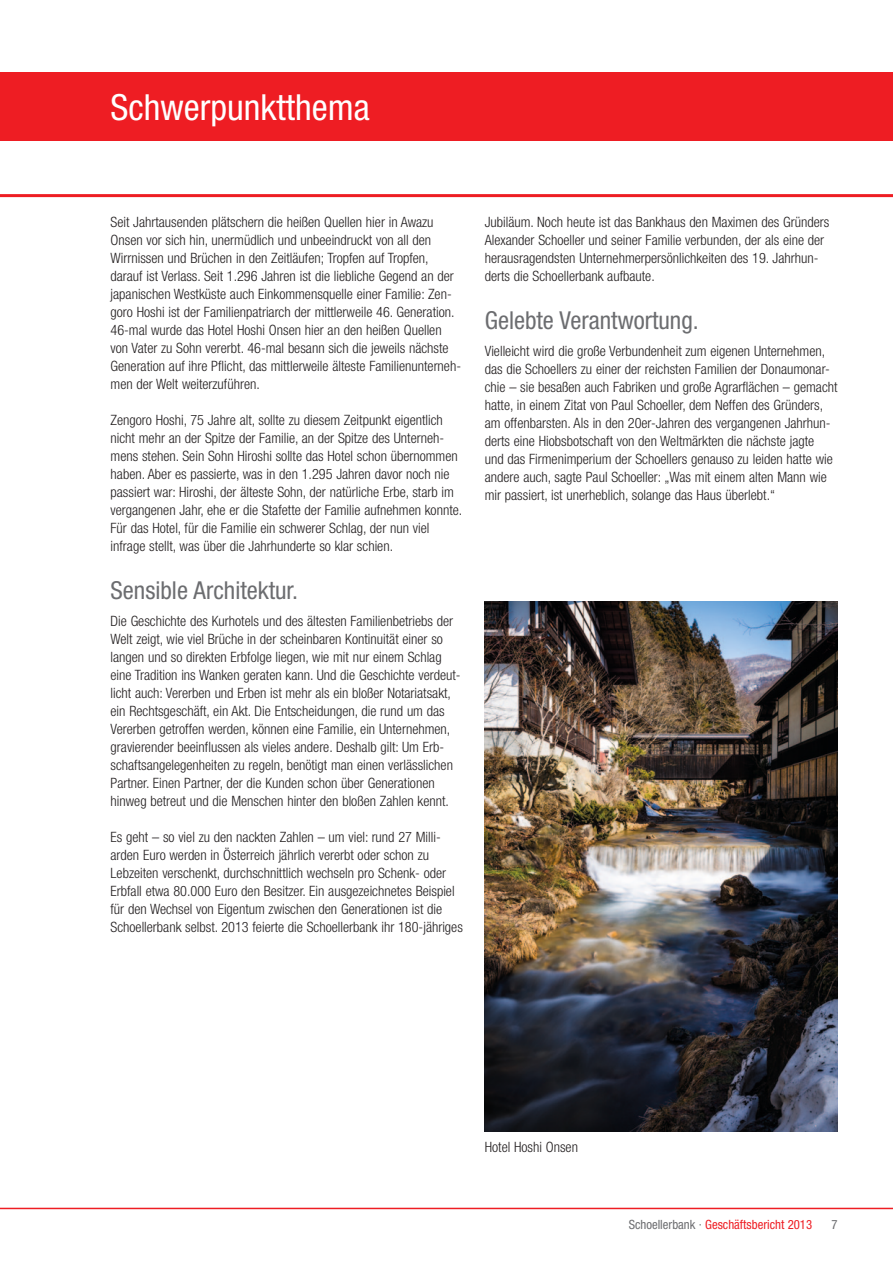
<style>
.page{position:relative;width:893px;height:1263px;background:#fff}
.page>*{position:absolute;margin:0;border:0;box-sizing:border-box;transform-origin:0 0}
.Title_02{font:condensed 36px "Helvetica Neue";color:#fff}
.Txt_title_04{font:condensed 24.75px "Helvetica Neue";color:#6c6d70}
._0_TEXT_Trennung{font:300 condensed 14.25px/18px "Helvetica Neue";color:#231f20}
._00_Copy_ohne_Grundl{font:300 condensed 14.25px "Helvetica Neue";color:#231f20}
.t1{font:condensed 12.75px "Helvetica Neue";color:#ee1d23}
.t2{font:condensed 12.75px "Helvetica Neue";color:#6c6d70}
.s1{color:#6c6d70}
</style>
<div class="page">
<hr style="left:0;top:1208px;width:893px;height:1px;background:#ee1d23">
<div style="left:0;top:72px;width:893px;height:68px;background:#ee1d23"></div>
<hr style="left:0;top:194px;width:893px;height:3px;background:#ee1d23">
<img style="left:485px;top:602px;width:353px;height:529px">
<p class="Title_02" style="left:111px;top:87px;width:261px">Schwerpunktthema</p>
<p class="_0_TEXT_Trennung" style="left:111px;top:213px;width:352px">Seit Jahrtausenden plätschern die heißen Quellen hier in Awazu Onsen vor sich hin, unermüdlich und unbeeindruckt von all den Wirrnissen und Brüchen in den Zeitläufen; Tropfen auf Tropfen, darauf ist Verlass. Seit 1.296 Jahren ist die liebliche Gegend an der japanischen Westküste auch Einkommensquelle einer Familie: Zen&shy;goro Hoshi ist der Familienpatriarch der mittlerweile 46. Generation.<br>46-mal wurde das Hotel Hoshi Onsen hier an den heißen Quellen von Vater zu Sohn vererbt. 46-mal besann sich die jeweils nächste Generation auf ihre Pflicht, das mittlerweile älteste Familienunterneh&shy;men der Welt weiterzuführen.</p>
<p class="_0_TEXT_Trennung" style="left:111px;top:411px;width:353px">Zengoro Hoshi, 75 Jahre alt, sollte zu diesem Zeitpunkt eigentlich nicht mehr an der Spitze der Familie, an der Spitze des Unterneh&shy;mens stehen. Sein Sohn Hiroshi sollte das Hotel schon übernommen haben. Aber es passierte, was in den 1.295 Jahren davor noch nie passiert war: Hiroshi, der älteste Sohn, der natürliche Erbe, starb im vergangenen Jahr, ehe er die Stafette der Familie aufnehmen konnte.<br>Für das Hotel, für die Familie ein schwerer Schlag, der nun viel infrage stellt, was über die Jahrhunderte so klar schien.</p>
<p class="Txt_title_04" style="left:111px;top:576px;width:189px">Sensible Architektur.</p>
<p class="_0_TEXT_Trennung" style="left:111px;top:612px;width:352px">Die Geschichte des Kurhotels und des ältesten Familienbetriebs der Welt zeigt, wie viel Brüche in der scheinbaren Kontinuität einer so langen und so direkten Erbfolge liegen, wie mit nur einem Schlag eine Tradition ins Wanken geraten kann. Und die Geschichte verdeut&shy;licht auch: Vererben und Erben ist mehr als ein bloßer Notariatsakt, ein Rechtsgeschäft, ein Akt. Die Entscheidungen, die rund um das Vererben getroffen werden, können eine Familie, ein Unternehmen, gravierender beeinflussen als vieles andere. Deshalb gilt: Um Erb&shy;schaftsangelegenheiten zu regeln, benötigt man einen verlässlichen Partner. Einen Partner, der die Kunden schon über Generationen hinweg betreut und die Menschen hinter den bloßen Zahlen kennt.</p>
<p class="_0_TEXT_Trennung" style="left:111px;top:828px;width:354px">Es geht – so viel zu den nackten Zahlen – um viel: rund 27 Milli&shy;arden Euro werden in Österreich jährlich vererbt oder schon zu Lebzeiten verschenkt, durchschnittlich wechseln pro Schenk- oder Erbfall etwa 80.000 Euro den Besitzer. Ein ausgezeichnetes Beispiel für den Wechsel von Eigentum zwischen den Generationen ist die Schoellerbank selbst. 2013 feierte die Schoellerbank ihr 180-jähriges</p>
<p class="_0_TEXT_Trennung" style="left:485px;top:213px;width:346px">Jubiläum. Noch heute ist das Bankhaus den Maximen des Gründers Alexander Schoeller und seiner Familie verbunden, der als eine der herausragendsten Unternehmerpersönlichkeiten des 19. Jahrhun&shy;derts die Schoellerbank aufbaute.</p>
<p class="Txt_title_04" style="left:485px;top:306px;width:216px">Gelebte Verantwortung.</p>
<p class="_0_TEXT_Trennung" style="left:485px;top:342px;width:354px">Vielleicht wird die große Verbundenheit zum eigenen Unternehmen, das die Schoellers zu einer der reichsten Familien der Donaumonar&shy;chie – sie besaßen auch Fabriken und große Agrarflächen – gemacht hatte, in einem Zitat von Paul Schoeller, dem Neffen des Gründers, am offenbarsten. Als in den 20er-Jahren des vergangenen Jahrhun&shy;derts eine Hiobsbotschaft von den Weltmärkten die nächste jagte<br>und das Firmenimperium der Schoellers genauso zu leiden hatte wie andere auch, sagte Paul Schoeller: „Was mit einem alten Mann wie mir passiert, ist unerheblich, solange das Haus überlebt.“</p>
<p class="_00_Copy_ohne_Grundl" style="left:485px;top:1139px;width:95px">Hotel Hoshi Onsen</p>
<p class="t1" style="left:629px;top:1217px;width:185px"><span class="s1">Schoellerbank ·</span> Geschäftsbericht 2013</p>
<p class="t2" style="left:832px;top:1217px;width:8px">7</p>
</div>
